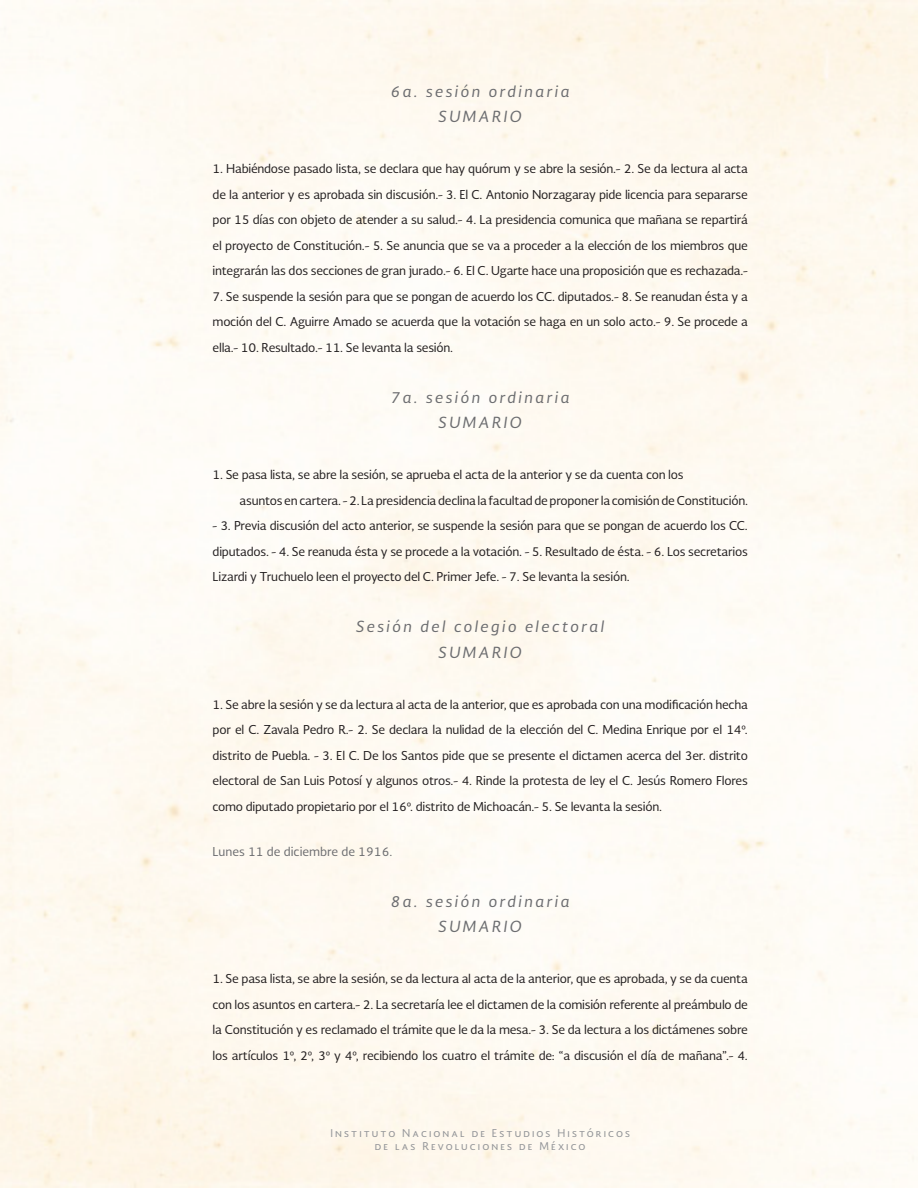
<style>
.page{position:relative;width:918px;height:1188px;background:#fff}
.page>*{position:absolute;margin:0;border:0;box-sizing:border-box;transform-origin:0 0}
.cargo{font:italic 15px "Soberana Sans";letter-spacing:.15em;color:#6c6d70}
.CUERPO{font:12px/25.5px "Soberana Sans";letter-spacing:-.02em;color:#231f20;text-align:justify}
.fechA{font:12px "Soberana Sans";color:#6c6d70}
.t1{font:10.5px/13.5px "Soberana Sans";letter-spacing:.2em;color:#939598;text-align:center}
</style>
<div class="page">
<p class="cargo" style="left:391px;top:81px;width:181px">6a. sesión ordinaria</p>
<p class="cargo" style="left:439px;top:107px;width:85px">SUMARIO</p>
<p class="CUERPO" style="left:213px;top:156px;width:537px">1. Habiéndose pasado lista, se declara que hay quórum y se abre la sesión.- 2. Se da lectura al acta de la anterior y es aprobada sin discusión.- 3. El C. Antonio Norzagaray pide licencia para separarse por 15 días con objeto de atender a su salud.- 4. La presidencia comunica que mañana se repartirá el proyecto de Constitución.- 5. Se anuncia que se va a proceder a la elección de los miembros que integrarán las dos secciones de gran jurado.- 6. El C. Ugarte hace una proposición que es rechazada.-</p>
<p class="CUERPO" style="left:213px;top:283px;width:537px">7. Se suspende la sesión para que se pongan de acuerdo los CC. diputados.- 8. Se reanudan ésta y a moción del C. Aguirre Amado se acuerda que la votación se haga en un solo acto.- 9. Se procede a ella.- 10. Resultado.- 11. Se levanta la sesión.</p>
<p class="cargo" style="left:391px;top:387px;width:181px">7a. sesión ordinaria</p>
<p class="cargo" style="left:439px;top:413px;width:85px">SUMARIO</p>
<p class="CUERPO" style="left:213px;top:462px;width:473px">1. Se pasa lista, se abre la sesión, se aprueba el acta de la anterior y se da cuenta con los</p>
<p class="CUERPO" style="left:240px;top:487px;width:510px">asuntos en cartera. - 2. La presidencia declina la facultad de proponer la comisión de Constitución.</p>
<p class="CUERPO" style="left:213px;top:513px;width:537px">- 3. Previa discusión del acto anterior, se suspende la sesión para que se pongan de acuerdo los CC. diputados. - 4. Se reanuda ésta y se procede a la votación. - 5. Resultado de ésta. - 6. Los secretarios Lizardi y Truchuelo leen el proyecto del C. Primer Jefe. - 7. Se levanta la sesión.</p>
<p class="cargo" style="left:356px;top:617px;width:250px">Sesión del colegio electoral</p>
<p class="cargo" style="left:439px;top:642px;width:85px">SUMARIO</p>
<p class="CUERPO" style="left:213px;top:691px;width:537px">1. Se abre la sesión y se da lectura al acta de la anterior, que es aprobada con una modificación hecha por el C. Zavala Pedro R.- 2. Se declara la nulidad de la elección del C. Medina Enrique por el 14º. distrito de Puebla. - 3. El C. De los Santos pide que se presente el dictamen acerca del 3er. distrito electoral de San Luis Potosí y algunos otros.- 4. Rinde la protesta de ley el C. Jesús Romero Flores como diputado propietario por el 16º. distrito de Michoacán.- 5. Se levanta la sesión.</p>
<p class="fechA" style="left:213px;top:843px;width:181px">Lunes 11 de diciembre de 1916.</p>
<p class="cargo" style="left:391px;top:891px;width:181px">8a. sesión ordinaria</p>
<p class="cargo" style="left:439px;top:917px;width:85px">SUMARIO</p>
<p class="CUERPO" style="left:213px;top:966px;width:537px">1. Se pasa lista, se abre la sesión, se da lectura al acta de la anterior, que es aprobada, y se da cuenta con los asuntos en cartera.- 2. La secretaría lee el dictamen de la comisión referente al preámbulo de la Constitución y es reclamado el trámite que le da la mesa.- 3. Se da lectura a los dictámenes sobre los artículos 1º, 2º, 3º y 4º, recibiendo los cuatro el trámite de: “a discusión el día de mañana”.- 4.</p>
<p class="t1" style="left:330px;top:1126px;width:301px">Instituto Nacional de Estudios Históricos de las Revoluciones de México</p>
</div>
